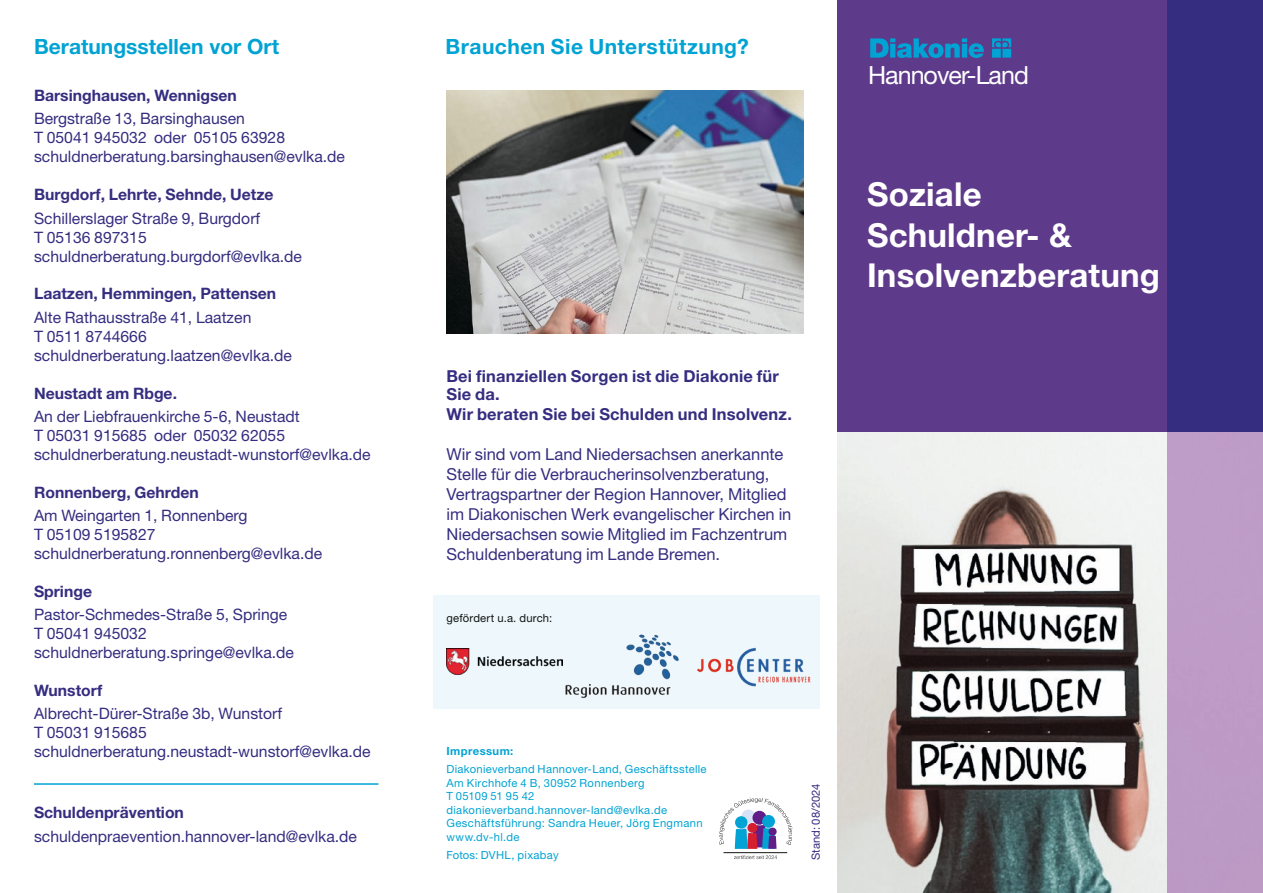
<style>
.page{position:relative;width:1263px;height:893px;background:#fff}
.page>*{position:absolute;margin:0;border:0;box-sizing:border-box;transform-origin:0 0}
.t1{font:700 33px/40.5px "Helvetica Neue LT Std";letter-spacing:.005em;color:#fff}
.t2{font:25.05px "Helvetica Neue LT Std";letter-spacing:-.04em;color:#fff}
.t3{font:700 21px "Helvetica Neue LT Std";letter-spacing:.015em;color:#00a3d3}
.t4{font:16.5px/20px "Helvetica Neue LT Std";color:#352d80}
.t5{font:700 16.5px/18px "Helvetica Neue LT Std";letter-spacing:.01em;color:#352d80}
.t6{font:15.75px/19px "Helvetica Neue LT Std";color:#352d80}
.t7{font:700 15.75px "Helvetica Neue LT Std";color:#352d80}
.t8{font:11.25px/13.5px "Helvetica Neue LT Std";letter-spacing:.03em;color:#00a3d3}
.t9{font:11.25px "Helvetica Neue LT Std";letter-spacing:.015em;color:#131413}
.t10{font:11.25px "Helvetica Neue LT Std";color:#352d80}
.t11{font:700 11.25px "Helvetica Neue LT Std";letter-spacing:.035em;color:#00a3d3}
</style>
<div class="page">
<div style="left:433px;top:595px;width:387px;height:114px;background:#eef8fc"></div>
<img style="left:447px;top:90px;width:356px;height:243px">
<hr style="left:34px;top:783px;width:344px;height:2px;background:#00a3d3">
<div style="left:838px;top:0;width:338px;height:432px;background:#5e3a8b"></div>
<div style="left:1167px;top:0;width:96px;height:432px;background:#352d80"></div>
<img style="left:838px;top:432px;width:329px;height:461px">
<div style="left:1167px;top:432px;width:96px;height:461px;background:#be9cc7"></div>
<svg style="left:870px;top:38px;width:141px;height:20px"></svg>
<img style="left:446px;top:648px;width:116px;height:27px">
<img style="left:565px;top:634px;width:114px;height:64px">
<img style="left:697px;top:647px;width:114px;height:40px">
<hr style="left:723px;top:852px;width:64px;height:1px;background:#131413">
<svg style="left:719px;top:798px;width:74px;height:51px"></svg>
<svg style="left:734px;top:855px;width:43px;height:4px"></svg>
<h3 class="t3" style="left:34px;top:34px;width:247px">Beratungsstellen vor Ort</h3>
<p class="t7" style="left:34px;top:86px;width:204px">Barsinghausen, Wennigsen</p>
<p class="t6" style="left:34px;top:109px;width:313px">Bergstraße 13, Barsinghausen<br>T 05041 945032 oder 05105 63928 schuldnerberatung.barsinghausen@evlka.de</p>
<p class="t7" style="left:34px;top:185px;width:241px">Burgdorf, Lehrte, Sehnde, Uetze</p>
<p class="t6" style="left:34px;top:208px;width:270px">Schillerslager Straße 9, Burgdorf<br>T 05136 897315 schuldnerberatung.burgdorf@evlka.de</p>
<p class="t7" style="left:34px;top:284px;width:244px">Laatzen, Hemmingen, Pattensen</p>
<p class="t6" style="left:34px;top:307px;width:259px">Alte Rathausstraße 41, Laatzen<br>T 0511 8744666 schuldnerberatung.laatzen@evlka.de</p>
<p class="t7" style="left:34px;top:383px;width:145px">Neustadt am Rbge.</p>
<p class="t6" style="left:34px;top:406px;width:338px">An der Liebfrauenkirche 5-6, Neustadt<br>T 05031 915685 oder 05032 62055 schuldnerberatung.neustadt-wunstorf@evlka.de</p>
<p class="t7" style="left:34px;top:482px;width:166px">Ronnenberg, Gehrden</p>
<p class="t6" style="left:34px;top:506px;width:290px">Am Weingarten 1, Ronnenberg<br>T 05109 5195827 schuldnerberatung.ronnenberg@evlka.de</p>
<p class="t7" style="left:34px;top:581px;width:60px">Springe</p>
<p class="t6" style="left:34px;top:605px;width:261px">Pastor-Schmedes-Straße 5, Springe<br>T 05041 945032 schuldnerberatung.springe@evlka.de</p>
<p class="t7" style="left:34px;top:681px;width:70px">Wunstorf</p>
<p class="t6" style="left:34px;top:704px;width:338px">Albrecht-Dürer-Straße 3b, Wunstorf<br>T 05031 915685 schuldnerberatung.neustadt-wunstorf@evlka.de</p>
<p class="t7" style="left:34px;top:803px;width:151px">Schuldenprävention</p>
<p class="t6" style="left:34px;top:826px;width:325px">schuldenpraevention.hannover-land@evlka.de</p>
<h3 class="t3" style="left:446px;top:34px;width:305px">Brauchen Sie Unterstützung?</h3>
<p class="t5" style="left:446px;top:367px;width:334px">Bei finanziellen Sorgen ist die Diakonie für<br>Sie da.</p>
<p class="t5" style="left:446px;top:405px;width:347px">Wir beraten Sie bei Schulden und Insolvenz.</p>
<p class="t4" style="left:446px;top:444px;width:346px">Wir sind vom Land Niedersachsen anerkannte Stelle für die Verbraucherinsolvenzberatung, Vertragspartner der Region Hannover, Mitglied im Diakonischen Werk evangelischer Kirchen in Niedersachsen sowie Mitglied im Fachzentrum Schuldenberatung im Lande Bremen.</p>
<p class="t9" style="left:446px;top:611px;width:107px">gefördert u.a. durch:</p>
<h2 class="t2" style="left:868px;top:61px;width:162px">Hannover-Land</h2>
<h1 class="t1" style="left:867px;top:174px;width:294px">Soziale<br>Schuldner- &amp;<br>Insolvenzberatung</h1>
<p class="t11" style="left:446px;top:744px;width:68px">Impressum:</p>
<p class="t8" style="left:446px;top:762px;width:262px">Diakonieverband Hannover-Land, Geschäftsstelle Am Kirchhofe 4 B, 30952 Ronnenberg<br>T 05109 51 95 42 diakonieverband.hannover-land@evlka.de Geschäftsführung: Sandra Heuer, Jörg Engmann www.dv-hl.de</p>
<p class="t8" style="left:446px;top:848px;width:114px">Fotos: DVHL, pixabay</p>
<p class="t10" style="left:809px;top:860px;width:78px;rotate:-90deg">Stand: 08/2024</p>
</div>
